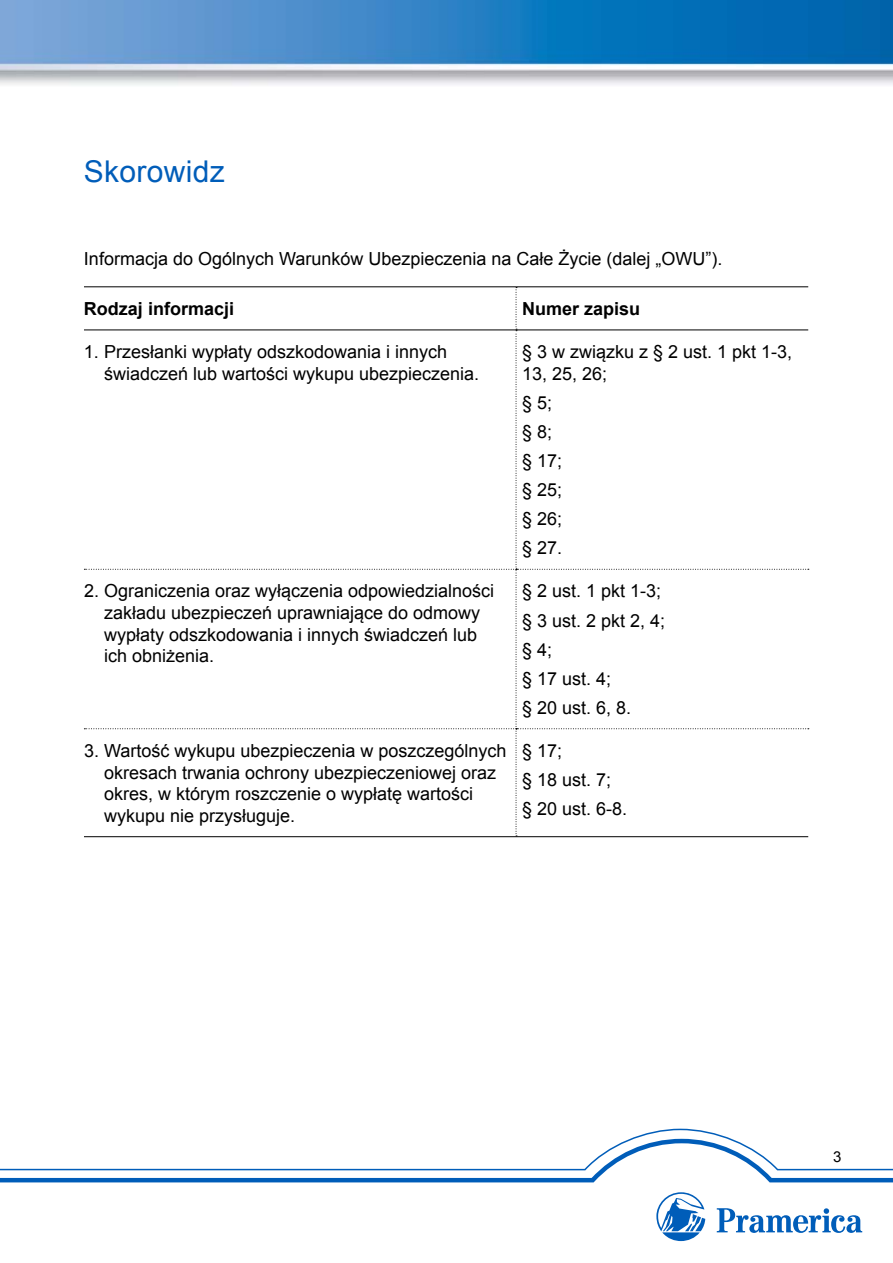
<style>
.page{position:relative;width:893px;height:1263px;background:#fff}
.page>*{position:absolute;margin:0;border:0;box-sizing:border-box;transform-origin:0 0}
.t1{font:30px "Arial";letter-spacing:.01em;color:#005db9}
.t2{font:18px/29.1px "Arial";color:#000}
.t3{font:700 18px "Arial";color:#000}
.t4{font:15px "Arial";color:#000}
</style>
<div class="page">
<svg style="left:0;top:1128px;width:893px;height:55px"></svg>
<svg style="left:717px;top:1208px;width:145px;height:25px"></svg>
<svg style="left:656px;top:1192px;width:49px;height:49px"></svg>
<img style="left:0;top:0;width:893px;height:85px">
<svg style="left:84px;top:287px;width:725px;height:549px"></svg>
<hr style="left:84px;top:836px;width:432px;height:1px;background:#000">
<hr style="left:516px;top:836px;width:292px;height:1px;background:#000">
<hr style="left:84px;top:286px;width:432px;height:1px;background:#000">
<hr style="left:516px;top:286px;width:292px;height:1px;background:#000">
<hr style="left:84px;top:330px;width:432px;height:1px;background:#000">
<hr style="left:516px;top:330px;width:292px;height:1px;background:#000">
<h1 class="t1" style="left:84px;top:152px;width:142px">Skorowidz</h1>
<p class="t2" style="left:84px;top:245px;width:640px">Informacja do Ogólnych Warunków Ubezpieczenia na Całe Życie (dalej „OWU”).</p>
<p class="t3" style="left:84px;top:297px;width:152px">Rodzaj informacji</p>
<p class="t3" style="left:522px;top:297px;width:120px">Numer zapisu</p>
<p class="t2" style="left:104px;top:341px;width:377px;line-height:21.6px;text-indent:-20px">1. Przesłanki wypłaty odszkodowania i innych świadczeń lub wartości wykupu ubezpieczenia.</p>
<p class="t2" style="left:522px;top:341px;width:272px;line-height:21.6px">§ 3 w związku z § 2 ust. 1 pkt 1-3,<br>13, 25, 26;</p>
<p class="t2" style="left:522px;top:388px;width:42px">§ 5; § 8; § 17; § 25; § 26; § 27.</p>
<p class="t2" style="left:104px;top:580px;width:392px;line-height:21.6px;text-indent:-20px">2. Ograniczenia oraz wyłączenia odpowiedzialności zakładu ubezpieczeń uprawniające do odmowy wypłaty odszkodowania i innych świadczeń lub ich obniżenia.</p>
<p class="t2" style="left:522px;top:577px;width:145px">§ 2 ust. 1 pkt 1-3; § 3 ust. 2 pkt 2, 4; § 4;<br>§ 17 ust. 4;<br>§ 20 ust. 6, 8.</p>
<p class="t2" style="left:104px;top:740px;width:404px;line-height:21.6px;text-indent:-20px">3. Wartość wykupu ubezpieczenia w poszczególnych okresach trwania ochrony ubezpieczeniowej oraz okres, w którym roszczenie o wypłatę wartości wykupu nie przysługuje.</p>
<p class="t2" style="left:522px;top:736px;width:107px">§ 17;<br>§ 18 ust. 7;<br>§ 20 ust. 6-8.</p>
<p class="t4" style="left:833px;top:1146px;width:10px">3</p>
</div>
